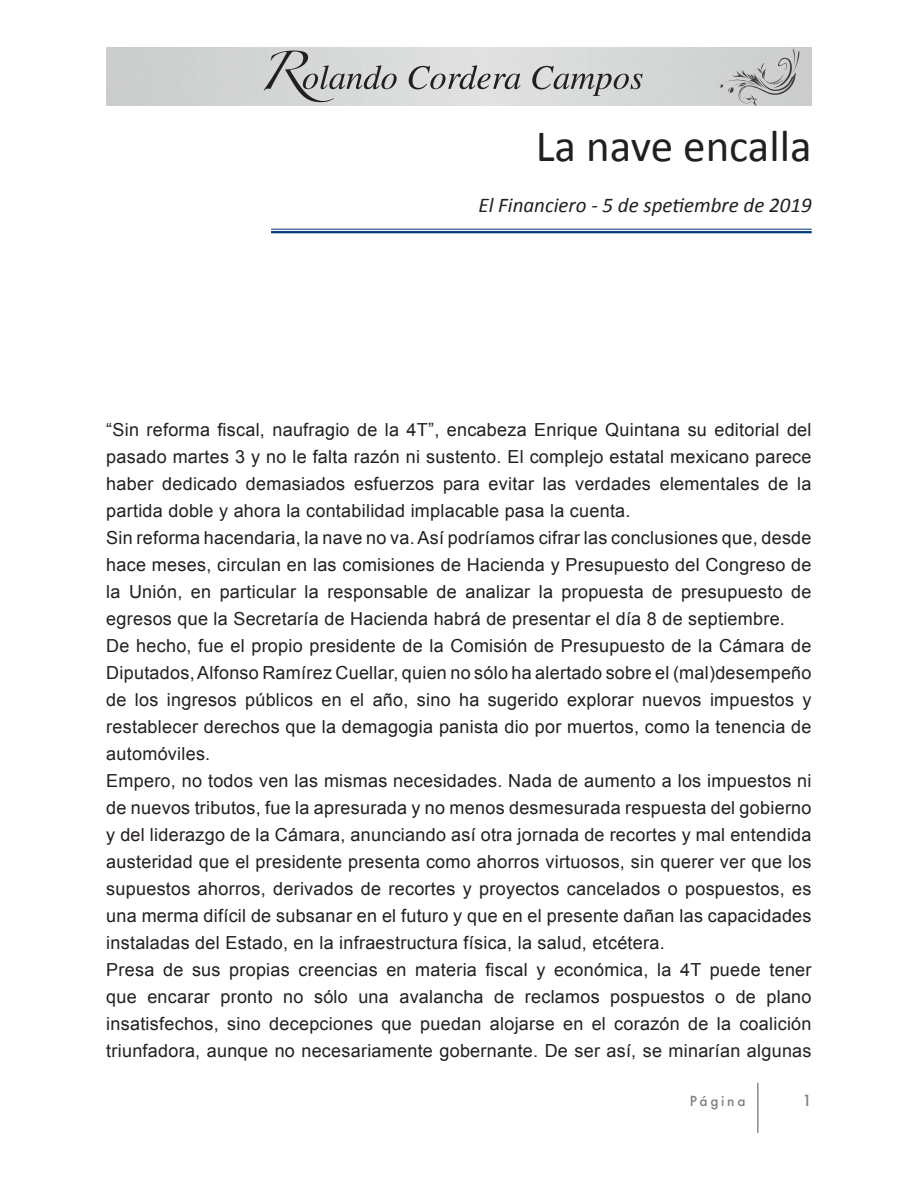
<style>
.page{position:relative;width:918px;height:1188px;background:#fff}
.page>*{position:absolute;margin:0;border:0;box-sizing:border-box;transform-origin:0 0}
.t1{font:45px "Calibri";color:#231f20}
.t2{font:italic 21px "Calibri";color:#231f20}
.t3{font:18px/27px "Arial";letter-spacing:.015em;color:#231f20;text-align:justify}
.t4{font:500 15px "Futura";color:#7e8182}
.t5{font:500 13.5px "Futura";letter-spacing:.2em;color:#7e8182}
</style>
<div class="page">
<svg style="left:264px;top:51px;width:133px;height:51px;background:#bbbcbc"></svg>
<svg style="left:409px;top:65px;width:112px;height:24px;background:#b4b3b3"></svg>
<svg style="left:532px;top:66px;width:111px;height:30px;background:#b7b7b7"></svg>
<svg style="left:719px;top:49px;width:80px;height:57px;background:#bfc0c1"></svg>
<hr style="left:757px;top:1083px;width:2px;height:50px;background:#848ba0">
<hr style="left:271px;top:229px;width:541px;height:1px;background:#013a7a">
<hr style="left:271px;top:231px;width:541px;height:2px;background:#013a7a">
<p class="t1" style="left:536px;top:118px;width:277px">La nave encalla</p>
<p class="t2" style="left:478px;top:190px;width:335px">El Financiero - 5 de spetiembre de 2019</p>
<p class="t3" style="left:106px;top:417px;width:707px">“Sin reforma fiscal, naufragio de la 4T”, encabeza Enrique Quintana su editorial del pasado martes 3 y no le falta razón ni sustento. El complejo estatal mexicano parece haber dedicado demasiados esfuerzos para evitar las verdades elementales de la partida doble y ahora la contabilidad implacable pasa la cuenta.</p>
<p class="t3" style="left:106px;top:525px;width:707px">Sin reforma hacendaria, la nave no va. Así podríamos cifrar las conclusiones que, desde hace meses, circulan en las comisiones de Hacienda y Presupuesto del Congreso de la Unión, en particular la responsable de analizar la propuesta de presupuesto de egresos que la Secretaría de Hacienda habrá de presentar el día 8 de septiembre.</p>
<p class="t3" style="left:106px;top:633px;width:707px">De hecho, fue el propio presidente de la Comisión de Presupuesto de la Cámara de Diputados, Alfonso Ramírez Cuellar, quien no sólo ha alertado sobre el (mal)desempeño de los ingresos públicos en el año, sino ha sugerido explorar nuevos impuestos y restablecer derechos que la demagogia panista dio por muertos, como la tenencia de automóviles.</p>
<p class="t3" style="left:106px;top:768px;width:707px">Empero, no todos ven las mismas necesidades. Nada de aumento a los impuestos ni de nuevos tributos, fue la apresurada y no menos desmesurada respuesta del gobierno y del liderazgo de la Cámara, anunciando así otra jornada de recortes y mal entendida austeridad que el presidente presenta como ahorros virtuosos, sin querer ver que los supuestos ahorros, derivados de recortes y proyectos cancelados o pospuestos, es una merma difícil de subsanar en el futuro y que en el presente dañan las capacidades instaladas del Estado, en la infraestructura física, la salud, etcétera.</p>
<p class="t3" style="left:106px;top:957px;width:707px">Presa de sus propias creencias en materia fiscal y económica, la 4T puede tener que encarar pronto no sólo una avalancha de reclamos pospuestos o de plano insatisfechos, sino decepciones que puedan alojarse en el corazón de la coalición triunfadora, aunque no necesariamente gobernante. De ser así, se minarían algunas</p>
<p class="t5" style="left:690px;top:1092px;width:57px">Página</p>
<p class="t4" style="left:802px;top:1091px;width:11px">1</p>
</div>
